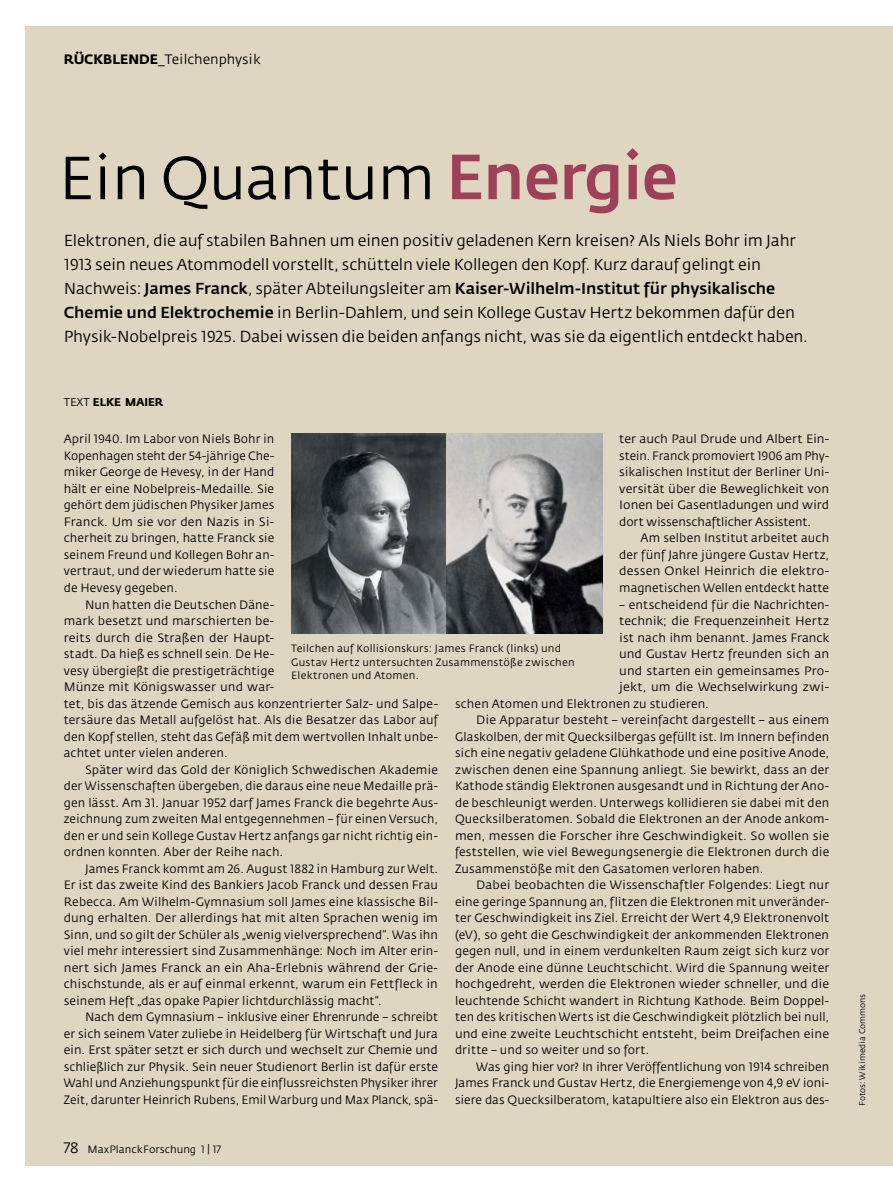
<style>
.page{position:relative;width:893px;height:1191px;background:#fff}
.page>*{position:absolute;margin:0;border:0;box-sizing:border-box;transform-origin:0 0}
.t1{font:60px "Fedra Sans";letter-spacing:-.015em;color:#000}
.t2{font:15.75px/24px "Fedra Sans";letter-spacing:-.005em;color:#000}
.t3{font:13.5px "Fedra Sans";color:#000}
.t4{font:12px "Fedra Sans";letter-spacing:.01em;color:#000}
.t5{font:700 11.25px "Fedra Sans";letter-spacing:-.005em;color:#000}
.t6{font:10.5px/13.5px "Fedra Sans";letter-spacing:.02em;color:#000}
.t7{font:10.5px "Fedra Sans";color:#000}
.t8{font:8.25px "Fedra Sans";color:#000}
.s1{font-weight:700}
.s2{font-weight:500;font-size:63px;color:#9f4059}
.s3{font-family:"Fedra Sans Book SC"}
.s4{font-weight:500}
.s5{font-weight:400}
.s6{font-family:"Fedra Sans Book SC";font-size:15px}
</style>
<div class="page">
<div style="left:26px;top:26px;width:867px;height:1139px;background:#dfd6c1"></div>
<img style="left:291px;top:434px;width:311px;height:200px">
<p class="t3" style="left:64px;top:52px;width:198px"><span class="s1">RÜCKBLENDE</span>_Teilchenphysik</p>
<p class="t1" style="left:58px;top:146px;width:621px">Ein Quantum <span class="s2">Energie</span></p>
<p class="t2" style="left:64px;top:228px;width:746px">Elektronen, die auf stabilen Bahnen um einen positiv geladenen Kern kreisen? Als Niels Bohr im Jahr <span class="s3">1913</span> sein neues Atommodell vorstellt, schütteln viele Kollegen den Kopf. Kurz darauf gelingt ein Nachweis: <span class="s4">James Franck</span>, später Abteilungsleiter am <span class="s4">Kaiser-Wilhelm-Institut für physikalische Chemie und Elektrochemie</span> in Berlin-Dahlem, und sein Kollege Gustav Hertz bekommen dafür den Physik-Nobelpreis <span class="s3">1925</span>. Dabei wissen die beiden anfangs nicht, was sie da eigentlich entdeckt haben.</p>
<p class="t5" style="left:64px;top:395px;width:101px"><span class="s5">TEXT</span> ELKE MAIER</p>
<p class="t4" style="left:64px;top:433px;width:212px">April <span class="s3">1940</span>. Im Labor von Niels Bohr in</p>
<p class="t4" style="left:64px;top:449px;width:212px">Kopenhagen steht der <span class="s3">54</span>-jährige Che-</p>
<p class="t4" style="left:64px;top:466px;width:212px">miker George de Hevesy, in der Hand</p>
<p class="t4" style="left:64px;top:482px;width:212px">hält er eine Nobelpreis-Medaille. Sie</p>
<p class="t4" style="left:64px;top:499px;width:212px">gehört dem jüdischen Physiker James</p>
<p class="t4" style="left:64px;top:515px;width:212px">Franck. Um sie vor den Nazis in Si-</p>
<p class="t4" style="left:64px;top:532px;width:212px">cherheit zu bringen, hatte Franck sie</p>
<p class="t4" style="left:64px;top:548px;width:212px">seinem Freund und Kollegen Bohr an-</p>
<p class="t4" style="left:64px;top:565px;width:212px">vertraut, und der wiederum hatte sie</p>
<p class="t4" style="left:64px;top:581px;width:115px">de Hevesy gegeben.</p>
<p class="t4" style="left:85px;top:598px;width:191px">Nun hatten die Deutschen Däne-</p>
<p class="t4" style="left:64px;top:614px;width:212px">mark besetzt und marschierten be-</p>
<p class="t4" style="left:64px;top:631px;width:212px">reits durch die Straßen der Haupt-</p>
<p class="t4" style="left:64px;top:647px;width:212px">stadt. Da hieß es schnell sein. De He-</p>
<p class="t4" style="left:64px;top:664px;width:212px">vesy übergießt die prestigeträchtige</p>
<p class="t4" style="left:64px;top:680px;width:212px">Münze mit Königswasser und war-</p>
<p class="t4" style="left:64px;top:697px;width:376px">tet, bis das ätzende Gemisch aus konzentrierter Salz- und Salpe-</p>
<p class="t4" style="left:64px;top:713px;width:376px">tersäure das Metall aufgelöst hat. Als die Besatzer das Labor auf</p>
<p class="t4" style="left:64px;top:730px;width:376px">den Kopf stellen, steht das Gefäß mit dem wertvollen Inhalt unbe-</p>
<p class="t4" style="left:64px;top:746px;width:165px">achtet unter vielen anderen.</p>
<p class="t4" style="left:85px;top:763px;width:354px">Später wird das Gold der Königlich Schwedischen Akademie</p>
<p class="t4" style="left:64px;top:779px;width:376px">der Wissenschaften übergeben, die daraus eine neue Medaille prä-</p>
<p class="t4" style="left:64px;top:796px;width:376px">gen lässt. Am <span class="s3">31</span>. Januar <span class="s3">1952</span> darf James Franck die begehrte Aus-</p>
<p class="t4" style="left:64px;top:812px;width:376px">zeichnung zum zweiten Mal entgegennehmen – für einen Versuch,</p>
<p class="t4" style="left:64px;top:829px;width:376px">den er und sein Kollege Gustav Hertz anfangs gar nicht richtig ein-</p>
<p class="t4" style="left:64px;top:845px;width:221px">ordnen konnten. Aber der Reihe nach.</p>
<p class="t4" style="left:85px;top:862px;width:354px">James Franck kommt am <span class="s3">26</span>. August <span class="s3">1882</span> in Hamburg zur Welt.</p>
<p class="t4" style="left:64px;top:878px;width:376px">Er ist das zweite Kind des Bankiers Jacob Franck und dessen Frau</p>
<p class="t4" style="left:64px;top:895px;width:376px">Rebecca. Am Wilhelm-Gymnasium soll James eine klassische Bil-</p>
<p class="t4" style="left:64px;top:911px;width:376px">dung erhalten. Der allerdings hat mit alten Sprachen wenig im</p>
<p class="t4" style="left:64px;top:928px;width:376px">Sinn, und so gilt der Schüler als „wenig vielversprechend“. Was ihn</p>
<p class="t4" style="left:64px;top:944px;width:376px">viel mehr interessiert sind Zusammenhänge: Noch im Alter erin-</p>
<p class="t4" style="left:64px;top:961px;width:376px">nert sich James Franck an ein Aha-Erlebnis während der Grie-</p>
<p class="t4" style="left:64px;top:977px;width:376px">chischstunde, als er auf einmal erkennt, warum ein Fettfleck in</p>
<p class="t4" style="left:64px;top:994px;width:319px">seinem Heft „das opake Papier lichtdurchlässig macht“.</p>
<p class="t4" style="left:85px;top:1010px;width:354px">Nach dem Gymnasium – inklusive einer Ehrenrunde – schreibt</p>
<p class="t4" style="left:64px;top:1027px;width:376px">er sich seinem Vater zuliebe in Heidelberg für Wirtschaft und Jura</p>
<p class="t4" style="left:64px;top:1043px;width:376px">ein. Erst später setzt er sich durch und wechselt zur Chemie und</p>
<p class="t4" style="left:64px;top:1060px;width:376px">schließlich zur Physik. Sein neuer Studienort Berlin ist dafür erste</p>
<p class="t4" style="left:64px;top:1076px;width:376px">Wahl und Anziehungspunkt für die einflussreichsten Physiker ihrer</p>
<p class="t4" style="left:64px;top:1093px;width:376px">Zeit, darunter Heinrich Rubens, Emil Warburg und Max Planck, spä-</p>
<p class="t4" style="left:619px;top:433px;width:211px">ter auch Paul Drude und Albert Ein-</p>
<p class="t4" style="left:619px;top:449px;width:211px">stein. Franck promoviert <span class="s3">1906</span> am Phy-</p>
<p class="t4" style="left:619px;top:466px;width:211px">sikalischen Institut der Berliner Uni-</p>
<p class="t4" style="left:619px;top:482px;width:211px">versität über die Beweglichkeit von</p>
<p class="t4" style="left:619px;top:499px;width:211px">Ionen bei Gasentladungen und wird</p>
<p class="t4" style="left:619px;top:515px;width:193px">dort wissenschaftlicher Assistent.</p>
<p class="t4" style="left:640px;top:532px;width:190px">Am selben Institut arbeitet auch</p>
<p class="t4" style="left:619px;top:548px;width:211px">der fünf Jahre jüngere Gustav Hertz,</p>
<p class="t4" style="left:619px;top:565px;width:211px">dessen Onkel Heinrich die elektro-</p>
<p class="t4" style="left:619px;top:581px;width:211px">magnetischen Wellen entdeckt hatte</p>
<p class="t4" style="left:619px;top:598px;width:211px">– entscheidend für die Nachrichten-</p>
<p class="t4" style="left:619px;top:614px;width:211px">technik; die Frequenzeinheit Hertz</p>
<p class="t4" style="left:619px;top:631px;width:211px">ist nach ihm benannt. James Franck</p>
<p class="t4" style="left:619px;top:647px;width:211px">und Gustav Hertz freunden sich an</p>
<p class="t4" style="left:619px;top:664px;width:211px">und starten ein gemeinsames Pro-</p>
<p class="t4" style="left:619px;top:680px;width:211px">jekt, um die Wechselwirkung zwi-</p>
<p class="t4" style="left:455px;top:697px;width:255px">schen Atomen und Elektronen zu studieren.</p>
<p class="t4" style="left:476px;top:713px;width:354px">Die Apparatur besteht – vereinfacht dargestellt – aus einem</p>
<p class="t4" style="left:455px;top:730px;width:376px">Glaskolben, der mit Quecksilbergas gefüllt ist. Im Innern befinden</p>
<p class="t4" style="left:455px;top:746px;width:376px">sich eine negativ geladene Glühkathode und eine positive Anode,</p>
<p class="t4" style="left:455px;top:763px;width:376px">zwischen denen eine Spannung anliegt. Sie bewirkt, dass an der</p>
<p class="t4" style="left:455px;top:779px;width:376px">Kathode ständig Elektronen ausgesandt und in Richtung der Ano-</p>
<p class="t4" style="left:455px;top:796px;width:376px">de beschleunigt werden. Unterwegs kollidieren sie dabei mit den</p>
<p class="t4" style="left:455px;top:812px;width:376px">Quecksilberatomen. Sobald die Elektronen an der Anode ankom-</p>
<p class="t4" style="left:455px;top:829px;width:376px">men, messen die Forscher ihre Geschwindigkeit. So wollen sie</p>
<p class="t4" style="left:455px;top:845px;width:376px">feststellen, wie viel Bewegungsenergie die Elektronen durch die</p>
<p class="t4" style="left:455px;top:862px;width:310px">Zusammenstöße mit den Gasatomen verloren haben.</p>
<p class="t4" style="left:476px;top:878px;width:354px">Dabei beobachten die Wissenschaftler Folgendes: Liegt nur</p>
<p class="t4" style="left:455px;top:895px;width:376px">eine geringe Spannung an, flitzen die Elektronen mit unveränder-</p>
<p class="t4" style="left:455px;top:911px;width:376px">ter Geschwindigkeit ins Ziel. Erreicht der Wert <span class="s3">4,9</span> Elektronenvolt</p>
<p class="t4" style="left:455px;top:928px;width:376px">(eV), so geht die Geschwindigkeit der ankommenden Elektronen</p>
<p class="t4" style="left:455px;top:944px;width:376px">gegen null, und in einem verdunkelten Raum zeigt sich kurz vor</p>
<p class="t4" style="left:455px;top:961px;width:376px">der Anode eine dünne Leuchtschicht. Wird die Spannung weiter</p>
<p class="t4" style="left:455px;top:977px;width:376px">hochgedreht, werden die Elektronen wieder schneller, und die</p>
<p class="t4" style="left:455px;top:994px;width:376px">leuchtende Schicht wandert in Richtung Kathode. Beim Doppel-</p>
<p class="t4" style="left:455px;top:1010px;width:376px">ten des kritischen Werts ist die Geschwindigkeit plötzlich bei null,</p>
<p class="t4" style="left:455px;top:1027px;width:376px">und eine zweite Leuchtschicht entsteht, beim Dreifachen eine</p>
<p class="t4" style="left:455px;top:1043px;width:196px">dritte – und so weiter und so fort.</p>
<p class="t4" style="left:476px;top:1060px;width:354px">Was ging hier vor? In ihrer Veröffentlichung von <span class="s3">1914</span> schreiben</p>
<p class="t4" style="left:455px;top:1076px;width:376px">James Franck und Gustav Hertz, die Energiemenge von <span class="s3">4,9</span> eV ioni-</p>
<p class="t4" style="left:455px;top:1093px;width:376px">siere das Quecksilberatom, katapultiere also ein Elektron aus des-</p>
<p class="t6" style="left:291px;top:642px;width:285px">Teilchen auf Kollisionskurs: James Franck (links) und<br>Gustav Hertz untersuchten Zusammenstöße zwischen<br>Elektronen und Atomen.</p>
<p class="t7" style="left:64px;top:1144px;width:159px"><span class="s6">78</span> MaxPlanckForschung <span class="s3">1 | 17</span></p>
<p class="t8" style="left:858px;top:1106px;width:113px;rotate:-90deg">Fotos: Wikimedia Commons</p>
</div>
